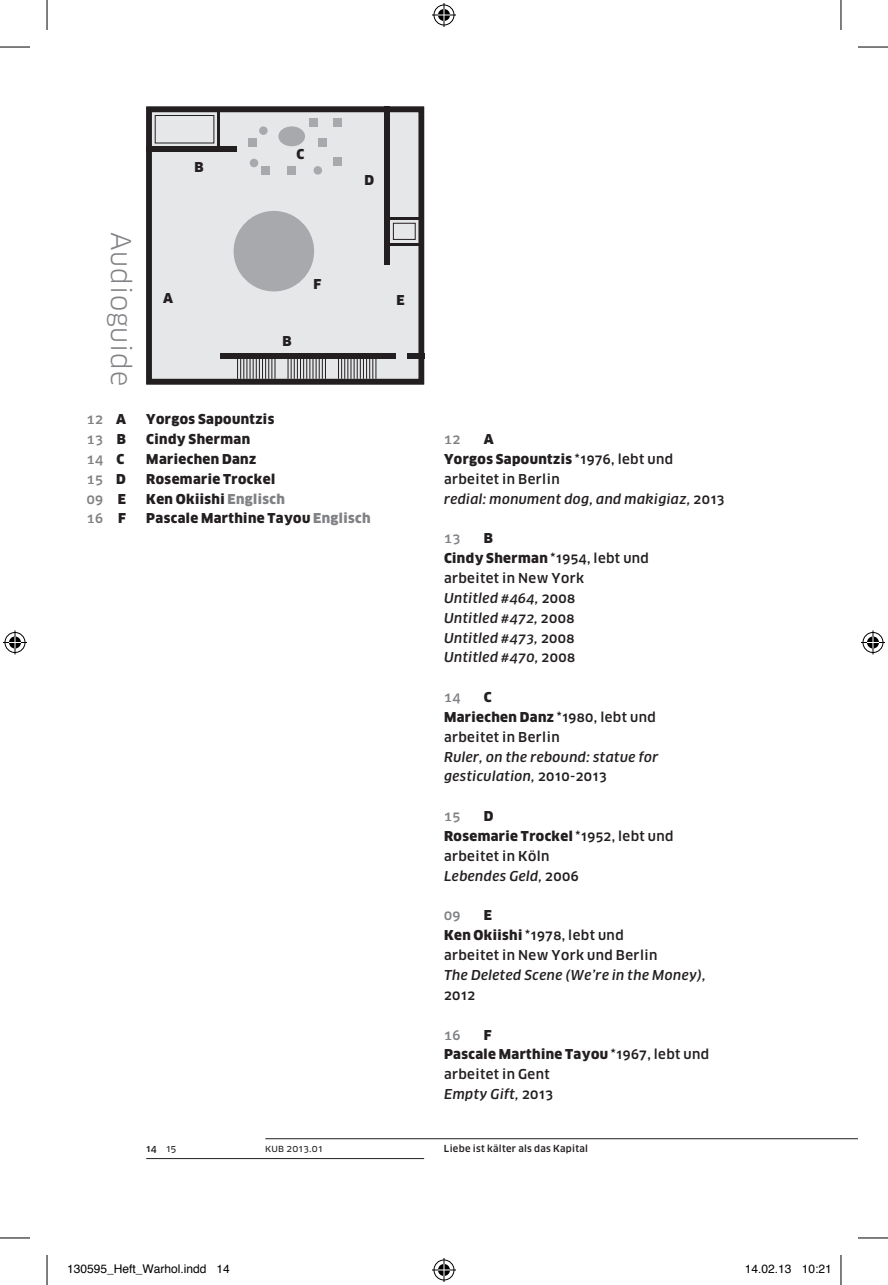
<style>
.page{position:relative;width:888px;height:1285px;background:#fff}
.page>*{position:absolute;margin:0;border:0;box-sizing:border-box;transform-origin:0 0}
.t1{font:26.6px "Clan Pro";letter-spacing:.03em;color:#808285}
.t2{font:500 13.4px/19.8px "Clan Pro";letter-spacing:.03em;color:#231f20}
.t3{font:italic 500 13.4px/19.8px "Clan Pro";letter-spacing:.03em;color:#231f20}
.t4{font:900 13.4px "Clan Pro";letter-spacing:.03em;color:#231f20}
.t5{font:500 13.4px "Clan Pro";color:#808285}
.t6{font:12px "Helvetica";color:#000}
.t7{font:500 9.6px "Clan Pro";letter-spacing:.03em;color:#231f20}
.t8{font:9.6px "Clan Pro News";letter-spacing:.03em;color:#231f20}
.s1{font-weight:900;color:#231f20}
.s2{color:#808285}
.s3{font-weight:900}
.s4{font-style:italic}
.s5{font-weight:900;font-style:normal}
.s6{font-style:normal}
.s7{font-family:"Clan Pro News";font-weight:400}
</style>
<div class="page">
<svg style="left:841px;top:1138px;width:17px;height:1px"></svg>
<hr style="left:265px;top:1138px;width:576px;height:1px;background:#231f20">
<hr style="left:146px;top:1158px;width:278px;height:1px;background:#231f20">
<div style="left:149px;top:109px;width:272px;height:272px;background:#e6e7e9"></div>
<div style="left:146px;top:107px;width:278px;height:277px;border:6px solid #231f20"></div>
<div style="left:220px;top:353px;width:176px;height:6px;background:#231f20"></div>
<div style="left:407px;top:353px;width:17px;height:6px;background:#231f20"></div>
<div style="left:384px;top:107px;width:6px;height:158px;background:#231f20"></div>
<hr style="left:387px;top:217px;width:34px;height:3px;background:#231f20">
<hr style="left:387px;top:243px;width:34px;height:2px;background:#231f20">
<div style="left:146px;top:146px;width:91px;height:6px;background:#231f20"></div>
<hr style="left:217px;top:109px;width:3px;height:40px;background:#231f20">
<svg style="left:338px;top:359px;width:38px;height:20px"></svg>
<svg style="left:288px;top:359px;width:38px;height:20px"></svg>
<svg style="left:237px;top:359px;width:38px;height:20px"></svg>
<div style="left:155px;top:115px;width:59px;height:28px;border:1px solid #231f20"></div>
<div style="left:393px;top:223px;width:23px;height:17px;border:1px solid #231f20"></div>
<div style="left:234px;top:211px;width:80px;height:80px;background:#a8a9ad;border-radius:50%"></div>
<div style="left:250px;top:159px;width:8px;height:8px;background:#a8a9ad;border-radius:50%"></div>
<div style="left:313px;top:166px;width:9px;height:9px;background:#a8a9ad;border-radius:50%"></div>
<div style="left:259px;top:126px;width:9px;height:9px;background:#a8a9ad;border-radius:50%"></div>
<div style="left:278px;top:126px;width:27px;height:20px;background:#a8a9ad;border-radius:50%"></div>
<div style="left:248px;top:138px;width:9px;height:8px;background:#a8a9ad"></div>
<div style="left:261px;top:166px;width:9px;height:9px;background:#a8a9ad"></div>
<div style="left:287px;top:166px;width:9px;height:9px;background:#a8a9ad"></div>
<div style="left:333px;top:158px;width:9px;height:8px;background:#a8a9ad"></div>
<div style="left:318px;top:138px;width:9px;height:8px;background:#a8a9ad"></div>
<div style="left:309px;top:118px;width:9px;height:8px;background:#a8a9ad"></div>
<div style="left:333px;top:118px;width:9px;height:8px;background:#a8a9ad"></div>
<hr style="left:0;top:47px;width:30px;height:1px;background:#000">
<hr style="left:858px;top:47px;width:30px;height:1px;background:#000">
<hr style="left:0;top:1237px;width:30px;height:1px;background:#000">
<hr style="left:858px;top:1237px;width:30px;height:1px;background:#000">
<hr style="left:47px;top:0;width:1px;height:30px;background:#000">
<hr style="left:47px;top:1255px;width:1px;height:30px;background:#000">
<hr style="left:840px;top:0;width:1px;height:30px;background:#000">
<hr style="left:840px;top:1255px;width:1px;height:30px;background:#000">
<svg style="left:432px;top:3px;width:24px;height:24px"></svg>
<svg style="left:432px;top:1258px;width:24px;height:24px"></svg>
<svg style="left:3px;top:630px;width:24px;height:24px"></svg>
<svg style="left:861px;top:630px;width:24px;height:24px"></svg>
<h1 class="t1" style="left:137px;top:232px;width:155px;rotate:90deg">Audioguide</h1>
<p class="t4" style="left:194px;top:159px;width:11px">B</p>
<p class="t4" style="left:163px;top:289px;width:11px">A</p>
<p class="t4" style="left:296px;top:146px;width:9px">C</p>
<p class="t4" style="left:282px;top:333px;width:11px">B</p>
<p class="t4" style="left:313px;top:276px;width:9px">F</p>
<p class="t4" style="left:364px;top:172px;width:11px">D</p>
<p class="t5" style="left:87px;top:411px;width:41px">12 <span class="s1">A</span></p>
<p class="t4" style="left:146px;top:411px;width:130px">Yorgos Sapountzis</p>
<p class="t5" style="left:87px;top:431px;width:41px">13 <span class="s1">B</span></p>
<p class="t4" style="left:146px;top:431px;width:105px">Cindy Sherman</p>
<p class="t5" style="left:87px;top:451px;width:39px">14 <span class="s1">C</span></p>
<p class="t4" style="left:146px;top:451px;width:111px">Mariechen Danz</p>
<p class="t5" style="left:87px;top:471px;width:41px">15 <span class="s1">D</span></p>
<p class="t4" style="left:146px;top:471px;width:130px">Rosemarie Trockel</p>
<p class="t5" style="left:87px;top:491px;width:41px">09 <span class="s1">E</span></p>
<p class="t4" style="left:146px;top:490px;width:140px">Ken Okiishi <span class="s2">Englisch</span></p>
<p class="t5" style="left:87px;top:510px;width:41px">16 <span class="s1">F</span></p>
<p class="t4" style="left:146px;top:510px;width:226px">Pascale Marthine Tayou <span class="s2">Englisch</span></p>
<p class="t4" style="left:396px;top:292px;width:10px">E</p>
<p class="t2" style="left:444px;top:429px;width:282px;text-indent:40px"><span class="s3">A<br>Yorgos Sapountzis</span> *1976, lebt und arbeitet in Berlin<br><span class="s4">redial: monument dog, and makigiaz,</span> 2013</p>
<p class="t5" style="left:444px;top:530px;width:18px">13</p>
<p class="t5" style="left:444px;top:431px;width:18px">12</p>
<p class="t3" style="left:444px;top:528px;width:206px;text-indent:40px"><span class="s5">B<br>Cindy Sherman</span> <span class="s6">*1954, lebt und arbeitet in New York<br></span>Untitled #464, <span class="s6">2008<br></span>Untitled #472, <span class="s6">2008<br></span>Untitled #473, <span class="s6">2008<br></span>Untitled #470, <span class="s6">2008</span></p>
<p class="t5" style="left:444px;top:689px;width:18px">14</p>
<p class="t2" style="left:444px;top:687px;width:213px;text-indent:40px"><span class="s3">C<br>Mariechen Danz</span> *1980, lebt und arbeitet in Berlin</p>
<p class="t3" style="left:444px;top:747px;width:216px">Ruler, on the rebound: statue for gesticulation, <span class="s6">2010-2013</span></p>
<p class="t5" style="left:444px;top:808px;width:18px">15</p>
<p class="t2" style="left:444px;top:806px;width:231px;text-indent:40px"><span class="s3">D<br>Rosemarie Trockel</span> *1952, lebt und arbeitet in Köln<br><span class="s4">Lebendes Geld,</span> 2006</p>
<p class="t5" style="left:444px;top:907px;width:18px">09</p>
<p class="t2" style="left:444px;top:905px;width:215px;text-indent:40px"><span class="s3">E<br>Ken Okiishi</span> *1978, lebt und arbeitet in New York und Berlin</p>
<p class="t3" style="left:444px;top:965px;width:263px">The Deleted Scene (We’re in the Money),</p>
<p class="t2" style="left:444px;top:985px;width:33px">2012</p>
<p class="t5" style="left:444px;top:1026px;width:18px">16</p>
<p class="t2" style="left:444px;top:1024px;width:267px;text-indent:40px"><span class="s3">F<br>Pascale Marthine Tayou</span> *1967, lebt und arbeitet in Gent<br><span class="s4">Empty Gift,</span> 2013</p>
<p class="t7" style="left:146px;top:1142px;width:31px">14 <span class="s7">15</span></p>
<p class="t8" style="left:265px;top:1142px;width:59px">kub 2013.01</p>
<p class="t7" style="left:444px;top:1142px;width:146px">Liebe ist kälter als das Kapital</p>
<p class="t6" style="left:67px;top:1259px;width:164px">130595_Heft_Warhol.indd 14</p>
<p class="t6" style="left:745px;top:1259px;width:88px">14.02.13 10:21</p>
</div>
